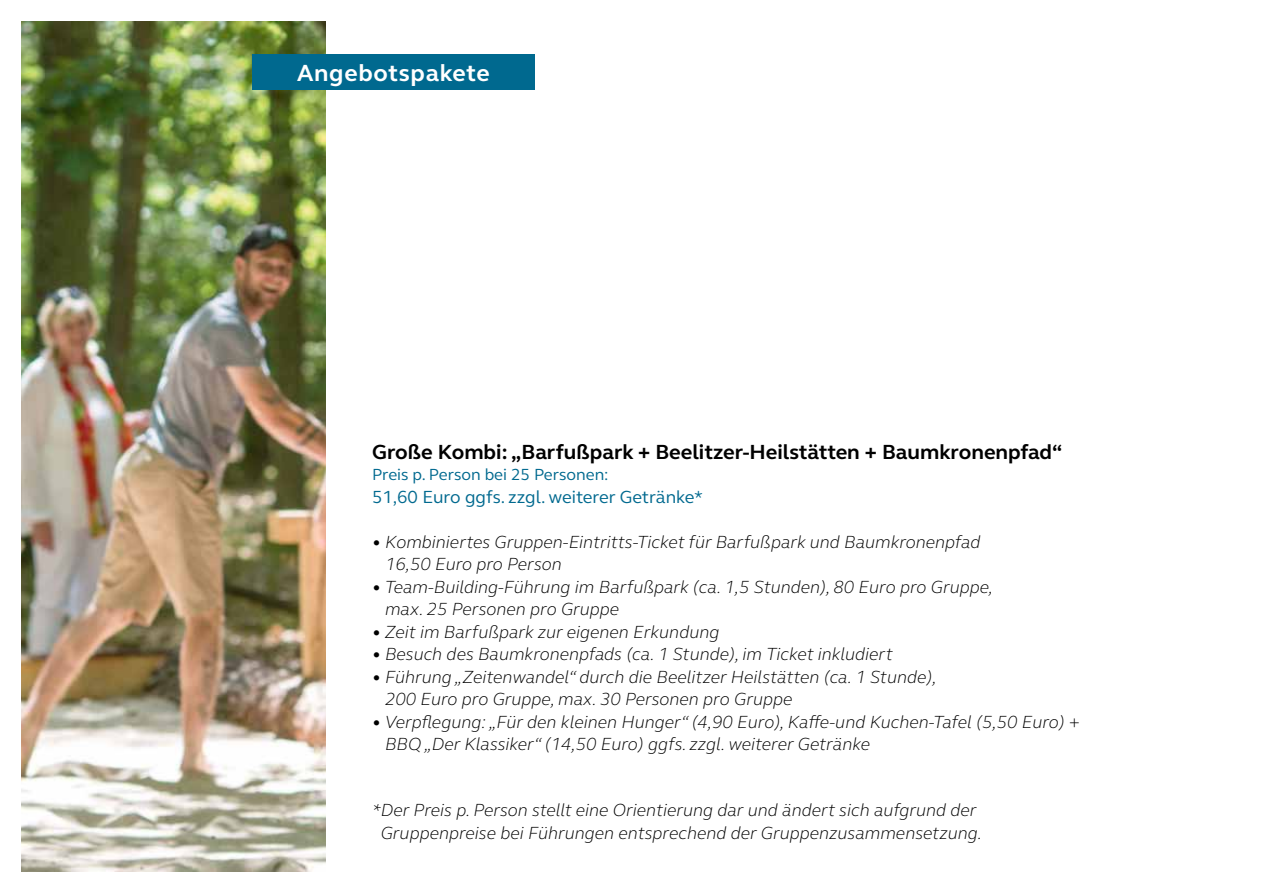
<style>
.page{position:relative;width:1263px;height:893px;background:#fff}
.page>*{position:absolute;margin:0;border:0;box-sizing:border-box;transform-origin:0 0}
.t1{font:700 24px "FS Elliot";letter-spacing:.03em;color:#fff}
.t2{font:700 21px "FS Elliot";color:#000}
.t3{font:italic 300 18px/22.5px "FS Elliot";color:#000}
.t4{font:18px "FS Elliot";color:#00698f}
.t5{font:16.5px "FS Elliot";color:#00698f}
</style>
<div class="page">
<img style="left:21px;top:21px;width:304px;height:851px">
<div style="left:252px;top:54px;width:283px;height:35px;background:#00698f"></div>
<h1 class="t1" style="left:297px;top:56px;width:194px">Angebotspakete</h1>
<p class="t2" style="left:372px;top:438px;width:692px">Große Kombi: „Barfußpark + Beelitzer-Heilstätten + Baumkronenpfad“</p>
<p class="t5" style="left:372px;top:464px;width:238px">Preis p. Person bei 25 Personen:</p>
<p class="t4" style="left:372px;top:485px;width:332px">51,60 Euro ggfs. zzgl. weiterer Getränke*</p>
<p class="t3" style="left:385px;top:530px;width:597px;text-indent:-13px">• Kombiniertes Gruppen-Eintritts-Ticket für Barfußpark und Baumkronenpfad<br>16,50 Euro pro Person</p>
<p class="t3" style="left:385px;top:575px;width:610px;text-indent:-13px">• Team-Building-Führung im Barfußpark (ca. 1,5 Stunden), 80 Euro pro Gruppe, max. 25 Personen pro Gruppe</p>
<p class="t3" style="left:372px;top:620px;width:349px">• Zeit im Barfußpark zur eigenen Erkundung</p>
<p class="t3" style="left:372px;top:643px;width:522px">• Besuch des Baumkronenpfads (ca. 1 Stunde), im Ticket inkludiert</p>
<p class="t3" style="left:385px;top:665px;width:553px;text-indent:-13px">• Führung „Zeitenwandel“ durch die Beelitzer Heilstätten (ca. 1 Stunde),<br>200 Euro pro Gruppe, max. 30 Personen pro Gruppe</p>
<p class="t3" style="left:385px;top:710px;width:696px;text-indent:-13px">• Verpflegung: „Für den kleinen Hunger“ (4,90 Euro), Kaffe-und Kuchen-Tafel (5,50 Euro) +<br>BBQ „Der Klassiker“ (14,50 Euro) ggfs. zzgl. weiterer Getränke</p>
<p class="t3" style="left:372px;top:799px;width:611px;text-align:center">*Der Preis p. Person stellt eine Orientierung dar und ändert sich aufgrund der<br>Gruppenpreise bei Führungen entsprechend der Gruppenzusammensetzung.</p>
</div>
